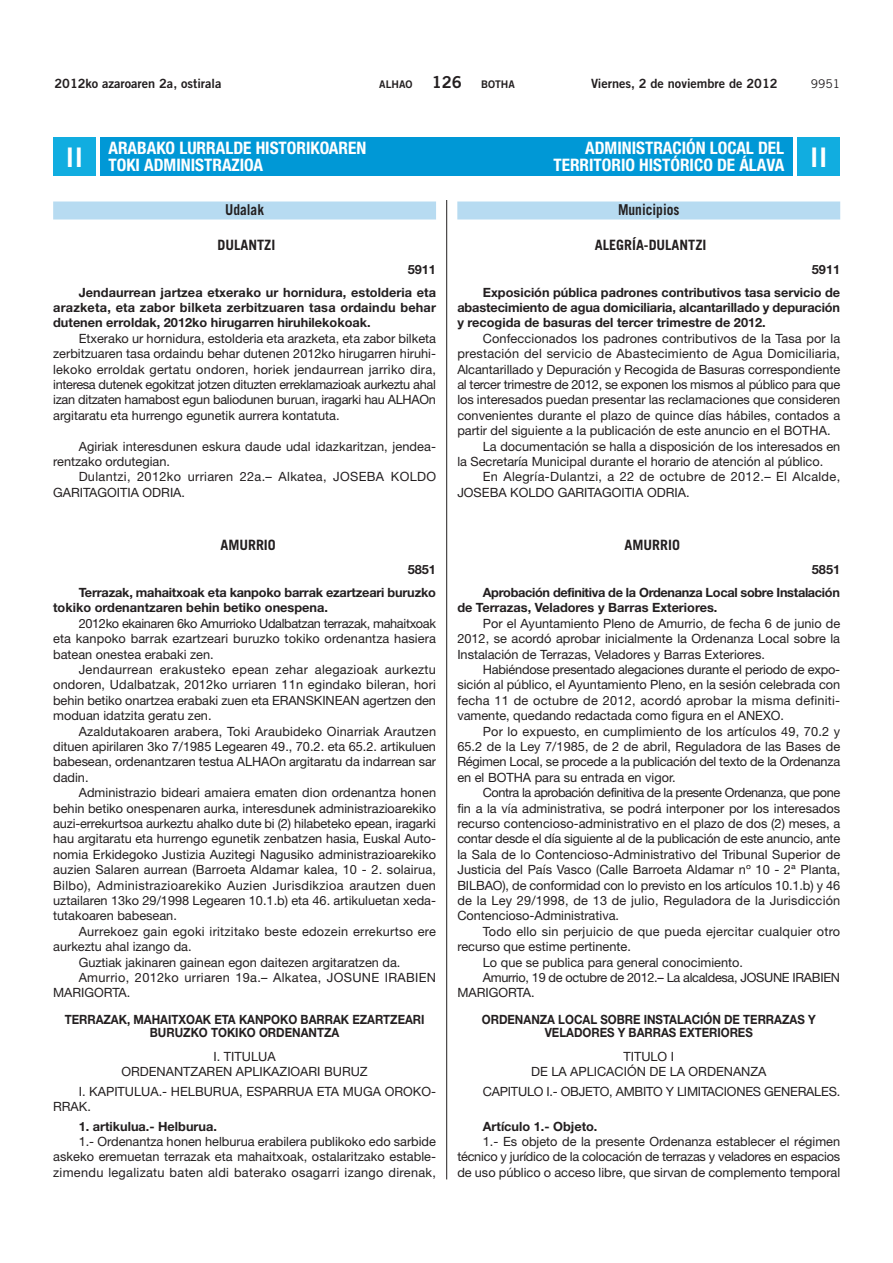
<style>
.page{position:relative;width:893px;height:1263px;background:#fff}
.page>*{position:absolute;margin:0;border:0;box-sizing:border-box;transform-origin:0 0}
.t1{font:27px "Trade Gothic Bold Two";color:#fff}
.t2{font:700 condensed 17.25px/17.2px "Helvetica Neue";color:#fff;text-align:right}
.t3{font:700 15px "Trade Gothic";color:#231f20;scale:.9 1}
.t4{font:700 14.25px "Trade Gothic";color:#231f20}
.t5{font:12.75px/15.5px "Helvetica Neue";color:#231f20;text-align:justify}
.t6{font:700 12.75px/23.5px "Helvetica Neue";color:#231f20;text-align:right}
.t7{font:12.75px/15.5px "Helvetica Neue";letter-spacing:.025em;color:#231f20}
.t8{font:700 12.75px/13.6px "Helvetica Neue";color:#231f20;text-align:center;scale:.9 1}
.t9{font:12.75px "Helvetica Neue";letter-spacing:-.025em;color:#231f20}
.t10{font:12.75px "Helvetica Neue";letter-spacing:.02em;color:#231f20}
.t11{font:700 12.75px/23.5px "Helvetica Neue";letter-spacing:-.025em;color:#231f20;text-align:right}
.t12{font:12.75px "Trade Gothic Bold Two";color:#231f20}
.t13{font:12.75px "Helvetica Neue";letter-spacing:-.02em;color:#231f20}
.t14{font:12px "Trade Gothic";color:#231f20}
.t15{font:10.5px "Trade Gothic Bold Two";color:#231f20}
.s1{font-size:16.5px}
</style>
<div class="page">
<div style="left:53px;top:202px;width:383px;height:18px;background:#b7dbf1"></div>
<hr style="left:446px;top:139px;width:1px;height:1040px;background:#231f20">
<div style="left:457px;top:202px;width:383px;height:18px;background:#b7dbf1"></div>
<div style="left:53px;top:95px;width:787px;height:105px;background:#fff"></div>
<div style="left:53px;top:138px;width:43px;height:38px;background:#11ade0"></div>
<div style="left:797px;top:138px;width:43px;height:38px;background:#11ade0"></div>
<div style="left:406px;top:138px;width:386px;height:38px;background:#0098d6"></div>
<div style="left:100px;top:138px;width:357px;height:38px;background:#0098d6"></div>
<p class="t12" style="left:54px;top:79px;width:168px">2012ko azaroaren 2a, ostirala</p>
<p class="t15" style="left:379px;top:80px;width:137px">ALHAO <span class="s1">126</span> BOTHA</p>
<p class="t12" style="left:591px;top:79px;width:188px">Viernes, 2 de noviembre de 2012</p>
<p class="t14" style="left:810px;top:79px;width:31px">9951</p>
<h2 class="t2" style="left:553px;top:141px;width:232px">ADMINISTRACIÓN LOCAL DEL<br>TERRITORIO HISTÓRICO DE ÁLAVA</h2>
<h2 class="t2" style="left:108px;top:141px;width:259px;text-align:left">ARABAKO LURRALDE HISTORIKOAREN<br>TOKI ADMINISTRAZIOA</h2>
<h1 class="t1" style="left:65px;top:147px;width:19px">II</h1>
<h1 class="t1" style="left:810px;top:147px;width:19px">II</h1>
<p class="t3" style="left:225px;top:204px;width:45px">Udalak</p>
<p class="t4" style="left:217px;top:240px;width:59px">DULANTZI</p>
<p class="t6" style="left:79px;top:258px;width:359px">5911<br>Jendaurrean jartzea etxerako ur hornidura, estolderia eta</p>
<p class="t6" style="left:53px;top:301px;width:384px;line-height:15.1px;text-align:left">arazketa, eta zabor bilketa zerbitzuaren tasa ordaindu behar dutenen erroldak, 2012ko hirugarren hiruhilekokoak.</p>
<p class="t5" style="left:53px;top:332px;width:384px;text-indent:26px">Etxerako ur hornidura, estolderia eta arazketa, eta zabor bilketa zerbitzuaren tasa ordaindu behar dutenen 2012ko hirugarren hiruhi&shy;lekoko erroldak gertatu ondoren, horiek jendaurrean jarriko dira, interesa dutenek egokitzat jotzen dituzten erreklamazioak aurkeztu ahal izan ditzaten hamabost egun baliodunen buruan, iragarki hau ALHAOn argitaratu eta hurrengo egunetik aurrera kontatuta.</p>
<p class="t5" style="left:53px;top:440px;width:384px;text-indent:26px">Agiriak interesdunen eskura daude udal idazkaritzan, jendea&shy;rentzako ordutegian.</p>
<p class="t7" style="left:53px;top:470px;width:384px;text-indent:26px">Dulantzi, 2012ko urriaren 22a.– Alkatea, JOSEBA KOLDO<br>GARITAGOITIA ODRIA.</p>
<p class="t4" style="left:220px;top:540px;width:57px">AMURRIO</p>
<p class="t6" style="left:79px;top:559px;width:359px">5851<br>Terrazak, mahaitxoak eta kanpoko barrak ezartzeari buruzko</p>
<p class="t6" style="left:53px;top:597px;width:276px">tokiko ordenantzaren behin betiko onespena.</p>
<p class="t5" style="left:53px;top:617px;width:384px;text-indent:26px">2012ko ekainaren 6ko Amurrioko Udalbatzan terrazak, mahai txoak eta kanpoko barrak ezartzeari buruzko tokiko ordenantza hasiera batean onestea erabaki zen.</p>
<p class="t5" style="left:53px;top:663px;width:384px;text-indent:26px">Jendaurrean erakusteko epean zehar alegazioak aurkeztu ondoren, Udalbatzak, 2012ko urriaren 11n egindako bileran, hori behin betiko onartzea erabaki zuen eta ERANSKINEAN agertzen den moduan idatzita geratu zen.</p>
<p class="t5" style="left:53px;top:725px;width:384px;text-indent:26px">Azaldutakoaren arabera, Toki Araubideko Oinarriak Arautzen dituen apirilaren 3ko 7/1985 Legearen 49., 70.2. eta 65.2. artikuluen babesean, ordenantzaren testua ALHAOn argitaratu da indarrean sar dadin.</p>
<p class="t5" style="left:53px;top:786px;width:384px;text-indent:26px">Administrazio bideari amaiera ematen dion ordenantza honen behin betiko onespenaren aurka, interesdunek administrazioarekiko auzi-errekurtsoa aurkeztu ahalko dute bi (2) hilabeteko epean, iragarki hau argitaratu eta hurrengo egunetik zenbatzen hasia, Euskal Auto - nomia Erkidegoko Justizia Auzitegi Nagusiko administrazioarekiko auzien Salaren aurrean (Barroeta Aldamar kalea, 10 - 2. solairua, Bilbo), Administrazioarekiko Auzien Jurisdikzioa arautzen duen uztailaren 13ko 29/1998 Legearen 10.1.b) eta 46. artikuluetan xeda&shy;tutakoaren babesean.</p>
<p class="t10" style="left:79px;top:927px;width:359px">Aurrekoez gain egoki iritzitako beste edozein errekurtso ere</p>
<p class="t5" style="left:53px;top:940px;width:140px">aurkeztu ahal izango da.</p>
<p class="t5" style="left:79px;top:956px;width:323px">Guztiak jakinaren gainean egon daitezen argitaratzen da.</p>
<p class="t7" style="left:79px;top:971px;width:359px">Amurrio, 2012ko urriaren 19a.– Alkatea, JOSUNE IRABIEN</p>
<p class="t5" style="left:53px;top:986px;width:79px">MARIGORTA.</p>
<p class="t8" style="left:65px;top:1014px;width:401px">TERRAZAK, MAHAITXOAK ETA KANPOKO BARRAK EZARTZEARI<br>BURUZKO TOKIKO ORDENANTZA</p>
<p class="t5" style="left:121px;top:1050px;width:248px;text-align:center">I. TITULUA<br>ORDENANTZAREN APLIKAZIOARI BURUZ</p>
<p class="t5" style="left:53px;top:1085px;width:384px;text-indent:26px">I. KAPITULUA.- HELBURUA, ESPARRUA ETA MUGA OROKO -<br>RRAK.</p>
<p class="t6" style="left:79px;top:1115px;width:140px">1. artikulua.- Helburua.</p>
<p class="t5" style="left:53px;top:1135px;width:384px;text-indent:26px">1.- Ordenantza honen helburua erabilera publikoko edo sarbide askeko eremuetan terrazak eta mahaitxoak, ostalaritzako estable&shy;zimendu legalizatu baten aldi baterako osagarri izango direnak,</p>
<p class="t3" style="left:618px;top:204px;width:70px">Municipios</p>
<p class="t4" style="left:595px;top:240px;width:113px">ALEGRÍA-DULANTZI</p>
<p class="t6" style="left:483px;top:258px;width:359px">5911<br>Exposición pública padrones contributivos tasa servicio de</p>
<p class="t6" style="left:457px;top:301px;width:384px;line-height:15.1px;text-align:left">abastecimiento de agua domiciliaria, alcantarillado y depuración y recogida de basuras del tercer trimestre de 2012.</p>
<p class="t5" style="left:483px;top:332px;width:359px">Confeccionados los padrones contributivos de la Tasa por la</p>
<p class="t10" style="left:457px;top:349px;width:384px">prestación del servicio de Abastecimiento de Agua Domiciliaria,</p>
<p class="t5" style="left:457px;top:363px;width:384px">Alcantarillado y Depuración y Recogida de Basuras correspondiente</p>
<p class="t9" style="left:457px;top:380px;width:384px">al tercer trimestre de 2012, se exponen los mismos al público para que</p>
<p class="t5" style="left:457px;top:393px;width:384px">los interesados puedan presentar las reclamaciones que consideren</p>
<p class="t5" style="left:457px;top:409px;width:384px">convenientes durante el plazo de quince días hábiles, contados a</p>
<p class="t5" style="left:457px;top:424px;width:375px">partir del siguiente a la publicación de este anuncio en el BOTHA.</p>
<p class="t5" style="left:483px;top:440px;width:359px">La documentación se halla a disposición de los interesados en</p>
<p class="t5" style="left:457px;top:455px;width:367px">la Secretaría Municipal durante el horario de atención al público.</p>
<p class="t7" style="left:483px;top:470px;width:359px">En Alegría-Dulantzi, a 22 de octubre de 2012.– El Alcalde,</p>
<p class="t5" style="left:457px;top:486px;width:234px">JOSEBA KOLDO GARITAGOITIA ODRIA.</p>
<p class="t4" style="left:624px;top:540px;width:57px">AMURRIO</p>
<p class="t11" style="left:483px;top:559px;width:359px">5851<br>Aprobación definitiva de la Ordenanza Local sobre Instalación</p>
<p class="t6" style="left:457px;top:597px;width:261px">de Terrazas, Veladores y Barras Exteriores.</p>
<p class="t5" style="left:457px;top:617px;width:384px;text-indent:26px">Por el Ayuntamiento Pleno de Amurrio, de fecha 6 de junio de 2012, se acordó aprobar inicialmente la Ordenanza Local sobre la Instalación de Terrazas, Veladores y Barras Exteriores.</p>
<p class="t5" style="left:457px;top:663px;width:384px;text-indent:26px">Habiéndose presentado alegaciones durante el periodo de expo&shy;sición al público, el Ayuntamiento Pleno, en la sesión celebrada con fecha 11 de octubre de 2012, acordó aprobar la misma definiti&shy;vamente, quedando redactada como figura en el ANEXO.</p>
<p class="t5" style="left:457px;top:725px;width:384px;text-indent:26px">Por lo expuesto, en cumplimiento de los artículos 49, 70.2 y 65.2 de la Ley 7/1985, de 2 de abril, Reguladora de las Bases de Régimen Local, se procede a la publicación del texto de la Ordenanza en el BOTHA para su entrada en vigor.</p>
<p class="t5" style="left:457px;top:786px;width:384px;text-indent:26px">Contra la aprobación definitiva de la presente Ordenanza, que pone fin a la vía administrativa, se podrá interponer por los interesados recurso contencioso-administrativo en el plazo de dos (2) meses, a contar desde el día siguiente al de la publicación de este anuncio, ante la Sala de lo Contencioso-Administrativo del Tribunal Superior de Justicia del País Vasco (Calle Barroeta Aldamar nº 10 - 2ª Planta, BILBAO), de conformidad con lo previsto en los artículos 10.1.b) y 46 de la Ley 29/1998, de 13 de julio, Reguladora de la Jurisdicción Contencioso-Administrativa.</p>
<p class="t5" style="left:483px;top:925px;width:359px">Todo ello sin perjuicio de que pueda ejercitar cualquier otro</p>
<p class="t5" style="left:457px;top:940px;width:175px">recurso que estime pertinente.</p>
<p class="t5" style="left:483px;top:956px;width:262px">Lo que se publica para general conocimiento.</p>
<p class="t9" style="left:483px;top:973px;width:358px">Amurrio, 19 de octubre de 2012.– La alcaldesa, JOSUNE IRABIEN</p>
<p class="t5" style="left:457px;top:986px;width:79px">MARIGORTA.</p>
<p class="t8" style="left:482px;top:1014px;width:372px">ORDENANZA LOCAL SOBRE INSTALACIÓN DE TERRAZAS Y<br>VELADORES Y BARRAS EXTERIORES</p>
<p class="t5" style="left:531px;top:1050px;width:237px;text-align:center">TITULO I<br>DE LA APLICACIÓN DE LA ORDENANZA</p>
<p class="t13" style="left:483px;top:1087px;width:359px">CAPITULO I.- OBJETO, AMBITO Y LIMITACIONES GENERALES.</p>
<p class="t6" style="left:483px;top:1115px;width:116px">Artículo 1.- Objeto.</p>
<p class="t5" style="left:457px;top:1135px;width:384px;text-indent:26px">1.- Es objeto de la presente Ordenanza establecer el régimen técnico y jurídico de la colocación de terrazas y veladores en espacios de uso público o acceso libre, que sirvan de complemento temporal</p>
</div>
